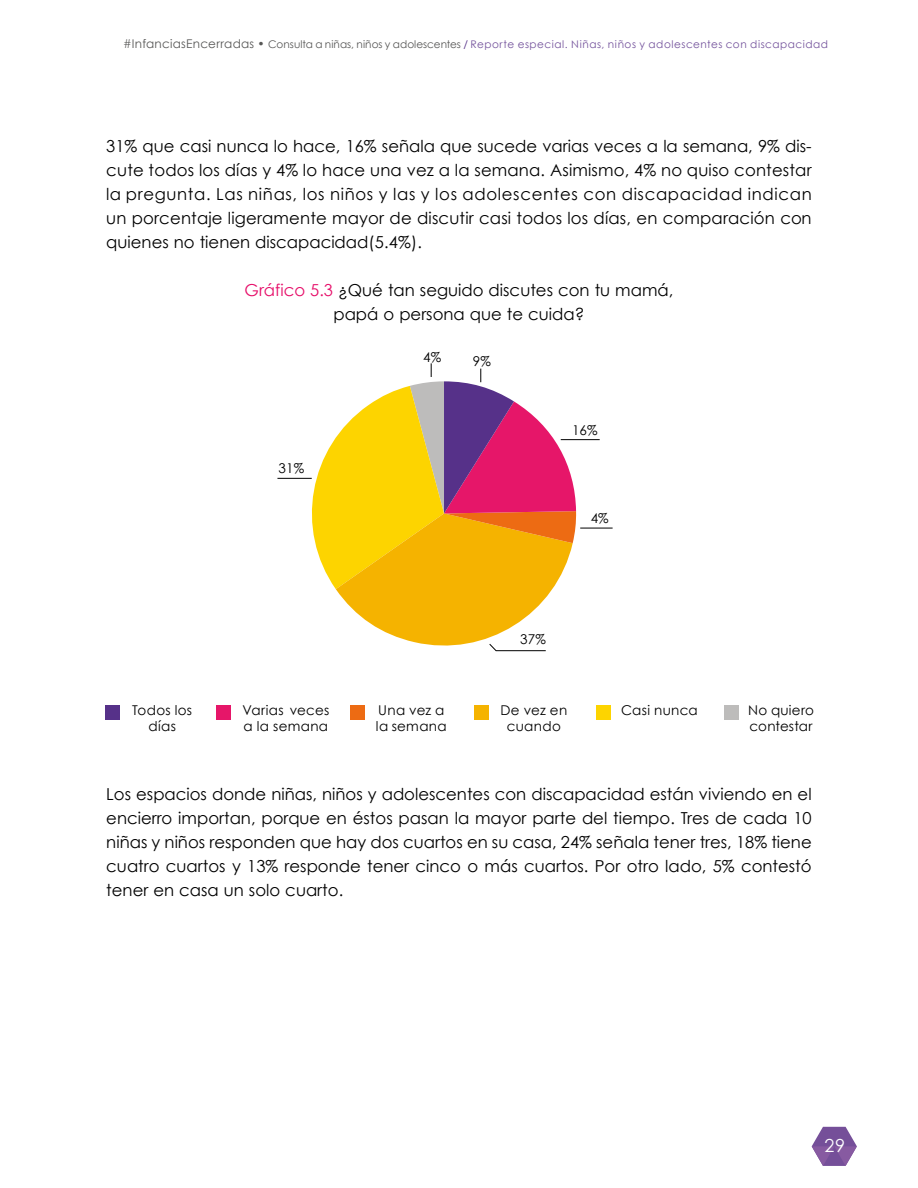
<style>
.page{position:relative;width:918px;height:1188px;background:#fff}
.page>*{position:absolute;margin:0;border:0;box-sizing:border-box;transform-origin:0 0}
.t1{font:18px "Century Gothic";color:#fff}
.t2{font:16.5px/24px "Century Gothic";color:#000;text-align:justify}
.t3{font:13.5px/16.5px "Century Gothic";letter-spacing:.02em;color:#000}
.t4{font:10.5px "Century Gothic";letter-spacing:.045em;color:#74539c}
.s1{font-size:12px;color:#575756}
.s2{color:#575756}
.s3{color:#563188}
.s4{color:#e60e69}
</style>
<div class="page">
<svg style="left:812px;top:1127px;width:45px;height:39px"></svg>
<div style="left:216px;top:705px;width:15px;height:15px;background:#e61669"></div>
<div style="left:350px;top:705px;width:15px;height:15px;background:#ed6b13"></div>
<div style="left:474px;top:705px;width:15px;height:15px;background:#f5b300"></div>
<div style="left:596px;top:705px;width:15px;height:15px;background:#fdd400"></div>
<div style="left:105px;top:705px;width:15px;height:15px;background:#563189"></div>
<div style="left:724px;top:705px;width:15px;height:15px;background:#bdbcbb"></div>
<hr style="left:561px;top:439px;width:39px;height:1px;background:#000">
<hr style="left:580px;top:528px;width:33px;height:1px;background:#000">
<hr style="left:277px;top:478px;width:35px;height:1px;background:#000">
<svg style="left:294px;top:363px;width:282px;height:289px"></svg>
<p class="t4" style="left:123px;top:38px;width:706px"><span class="s1">#InfanciasEncerradas •</span> <span class="s2">Consulta a niñas, niños y adolescentes</span> <span class="s3">/</span> Reporte especial. Niñas, niños y adolescentes con discapacidad</p>
<p class="t2" style="left:106px;top:133px;width:707px">31% que casi nunca lo hace, 16% señala que sucede varias veces a la semana, 9% dis&shy;cute todos los días y 4% lo hace una vez a la semana. Asimismo, 4% no quiso contestar la pregunta. Las niñas, los niños y las y los adolescentes con discapacidad indican un porcentaje ligeramente mayor de discutir casi todos los días, en comparación con quienes no tienen discapacidad(5.4%).</p>
<p class="t2" style="left:245px;top:277px;width:430px;text-align:center"><span class="s4">Gráfico 5.3</span> ¿Qué tan seguido discutes con tu mamá, papá o persona que te cuida?</p>
<p class="t3" style="left:279px;top:460px;width:27px">31%</p>
<p class="t3" style="left:423px;top:349px;width:20px">4%</p>
<p class="t3" style="left:473px;top:352px;width:20px">9%</p>
<p class="t3" style="left:572px;top:421px;width:27px">16%</p>
<p class="t3" style="left:591px;top:510px;width:20px">4%</p>
<p class="t3" style="left:520px;top:631px;width:27px">37%</p>
<p class="t3" style="left:132px;top:702px;width:62px">Todos los</p>
<p class="t3" style="left:621px;top:702px;width:78px">Casi nunca</p>
<p class="t3" style="left:148px;top:718px;width:29px">días</p>
<p class="t3" style="left:242px;top:702px;width:88px">Varias veces a la semana</p>
<p class="t3" style="left:376px;top:702px;width:72px">Una vez a la semana</p>
<p class="t3" style="left:500px;top:702px;width:68px;text-align:center">De vez en cuando</p>
<p class="t3" style="left:748px;top:702px;width:67px">No quiero contestar</p>
<p class="t2" style="left:106px;top:781px;width:707px">Los espacios donde niñas, niños y adolescentes con discapacidad están viviendo en el encierro importan, porque en éstos pasan la mayor parte del tiempo. Tres de cada 10 niñas y niños responden que hay dos cuartos en su casa, 24% señala tener tres, 18% tiene cuatro cuartos y 13% responde tener cinco o más cuartos. Por otro lado, 5% contestó tener en casa un solo cuarto.</p>
<p class="t1" style="left:824px;top:1135px;width:22px">29</p>
</div>
